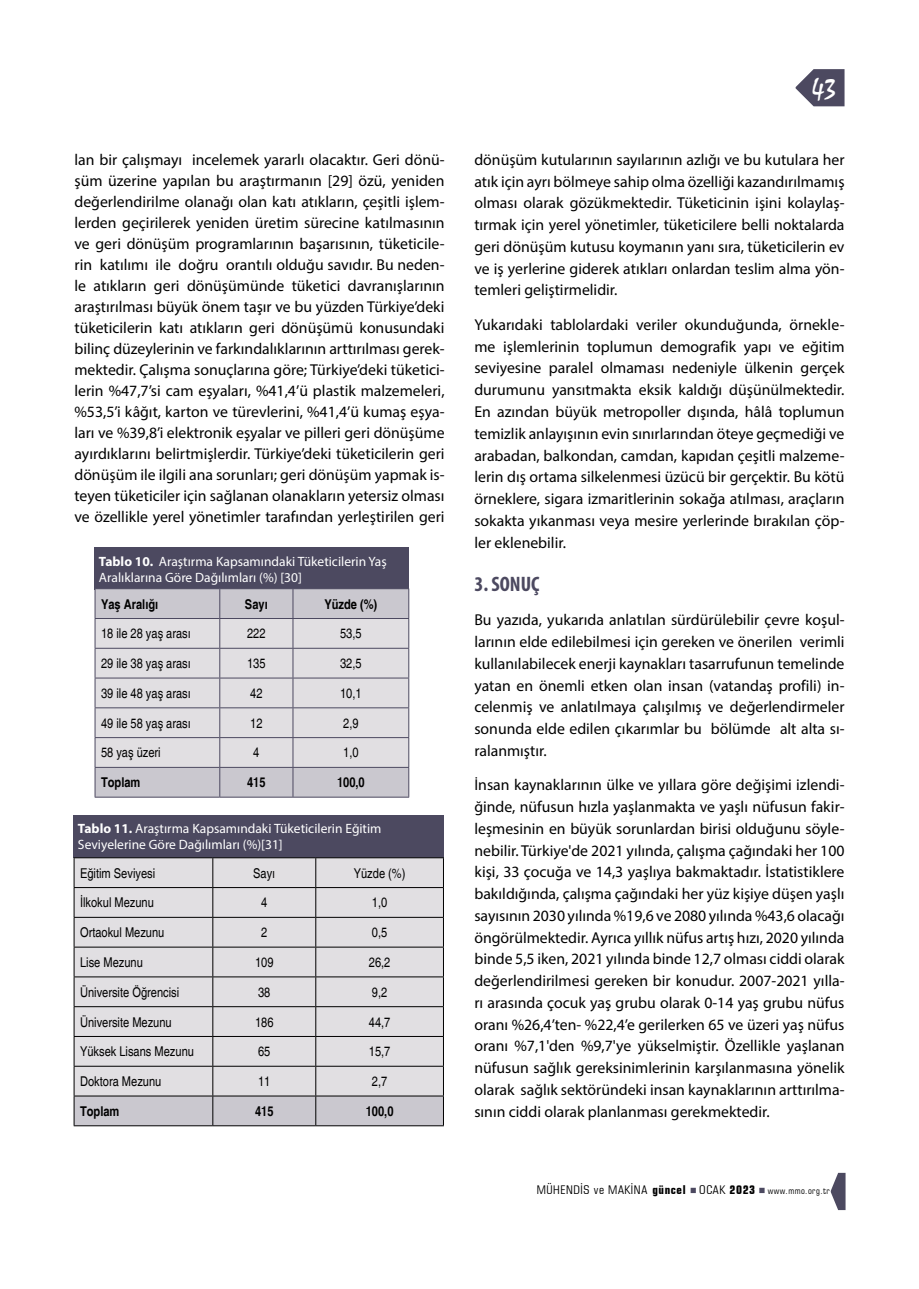
<style>
.page{position:relative;width:919px;height:1289px;background:#fff}
.page>*{position:absolute;margin:0;border:0;box-sizing:border-box;transform-origin:0 0}
.t1{font:27px "TR Mystical Plain";color:#fff}
.t2{font:700 condensed 21px "Myriad Pro";color:#4c4960}
.t3{font:15.75px/21.8px "Myriad Pro";color:#000;text-align:justify}
.t4{font:condensed 13.5px "Helvetica";color:#000}
.t5{font:13.5px/16.5px "Myriad Pro";color:#fff}
.t6{font:700 condensed 13.5px "Helvetica";color:#000}
.t7{font:condensed 12px "Square 721 BT";letter-spacing:.05em;color:#000}
.t8{font:condensed 9px "Square 721 BT";letter-spacing:.05em;color:#000}
.s1{font-weight:700}
</style>
<div class="page">
<svg style="left:795px;top:69px;width:49px;height:37px"></svg>
<svg style="left:830px;top:1172px;width:15px;height:37px"></svg>
<div style="left:95px;top:547px;width:314px;height:43px;background:#4c4960"></div>
<svg style="left:95px;top:589px;width:314px;height:207px;background:#d4d2d7"></svg>
<hr style="left:95px;top:796px;width:125px;height:1px;background:#4c4960">
<hr style="left:220px;top:796px;width:73px;height:1px;background:#4c4960">
<hr style="left:293px;top:796px;width:116px;height:1px;background:#4c4960">
<div style="left:74px;top:814px;width:370px;height:43px;background:#4c4960"></div>
<div style="left:75px;top:858px;width:368px;height:59px;background:#e1dfe2"></div>
<hr style="left:74px;top:857px;width:139px;height:1px;background:#000">
<svg style="left:74px;top:858px;width:1px;height:29px"></svg>
<hr style="left:213px;top:857px;width:103px;height:1px;background:#000">
<svg style="left:212px;top:858px;width:1px;height:29px"></svg>
<hr style="left:316px;top:857px;width:128px;height:1px;background:#000">
<svg style="left:315px;top:858px;width:1px;height:29px"></svg>
<svg style="left:443px;top:858px;width:1px;height:29px"></svg>
<hr style="left:74px;top:887px;width:139px;height:1px;background:#000">
<hr style="left:74px;top:887px;width:1px;height:30px;background:#000">
<hr style="left:213px;top:887px;width:103px;height:1px;background:#000">
<hr style="left:212px;top:887px;width:1px;height:30px;background:#000">
<hr style="left:316px;top:887px;width:128px;height:1px;background:#000">
<hr style="left:315px;top:887px;width:1px;height:30px;background:#000">
<hr style="left:443px;top:887px;width:1px;height:30px;background:#000">
<svg style="left:74px;top:917px;width:370px;height:208px;background:#d4d2d5"></svg>
<hr style="left:74px;top:1125px;width:139px;height:1px;background:#000">
<hr style="left:213px;top:1125px;width:103px;height:1px;background:#000">
<hr style="left:316px;top:1125px;width:128px;height:1px;background:#000">
<h1 class="t1" style="left:812px;top:73px;width:26px">43</h1>
<p class="t3" style="left:74px;top:149px;width:371px;line-height:21px">lan bir çalışmayı incelemek yararlı olacaktır. Geri dönü&shy;şüm üzerine yapılan bu araştırmanın [29] özü, yeniden değerlendirilme olanağı olan katı atıkların, çeşitli işlem&shy;lerden geçirilerek yeniden üretim sürecine katılmasının ve geri dönüşüm programlarının başarısının, tüketicile&shy;rin katılımı ile doğru orantılı olduğu savıdır. Bu neden&shy;le atıkların geri dönüşümünde tüketici davranışlarının araştırılması büyük önem taşır ve bu yüzden Türkiye’deki tüketicilerin katı atıkların geri dönüşümü konusundaki bilinç düzeylerinin ve farkındalıklarının arttırılması gerek&shy;mektedir. Çalışma sonuçlarına göre; Türkiye’deki tüketici&shy;lerin %47,7’si cam eşyaları, %41,4’ü plastik malzemeleri, %53,5’i kâğıt, karton ve türevlerini, %41,4’ü kumaş eşya&shy;ları ve %39,8’i elektronik eşyalar ve pilleri geri dönüşüme ayırdıklarını belirtmişlerdir. Türkiye’deki tüketicilerin geri dönüşüm ile ilgili ana sorunları; geri dönüşüm yapmak is&shy;teyen tüketiciler için sağlanan olanakların yetersiz olması ve özellikle yerel yönetimler tarafından yerleştirilen geri</p>
<p class="t3" style="left:474px;top:148px;width:371px">dönüşüm kutularının sayılarının azlığı ve bu kutulara her atık için ayrı bölmeye sahip olma özelliği kazandırılmamış olması olarak gözükmektedir. Tüketicinin işini kolaylaş&shy;tırmak için yerel yönetimler, tüketicilere belli noktalarda geri dönüşüm kutusu koymanın yanı sıra, tüketicilerin ev ve iş yerlerine giderek atıkları onlardan teslim alma yön&shy;temleri geliştirmelidir.</p>
<p class="t3" style="left:474px;top:313px;width:371px">Yukarıdaki tablolardaki veriler okunduğunda, örnekle&shy;me işlemlerinin toplumun demografik yapı ve eğitim seviyesine paralel olmaması nedeniyle ülkenin gerçek durumunu yansıtmakta eksik kaldığı düşünülmektedir.<br>En azından büyük metropoller dışında, hâlâ toplumun temizlik anlayışının evin sınırlarından öteye geçmediği ve arabadan, balkondan, camdan, kapıdan çeşitli malzeme&shy;lerin dış ortama silkelenmesi üzücü bir gerçektir. Bu kötü örneklere, sigara izmaritlerinin sokağa atılması, araçların sokakta yıkanması veya mesire yerlerinde bırakılan çöp&shy;ler eklenebilir.</p>
<h2 class="t2" style="left:474px;top:570px;width:67px">3. SONUÇ</h2>
<p class="t3" style="left:474px;top:609px;width:371px">Bu yazıda, yukarıda anlatılan sürdürülebilir çevre koşul&shy;larının elde edilebilmesi için gereken ve önerilen verimli kullanılabilecek enerji kaynakları tasarrufunun temelinde yatan en önemli etken olan insan (vatandaş profili) in&shy;celenmiş ve anlatılmaya çalışılmış ve değerlendirmeler sonunda elde edilen çıkarımlar bu bölümde alt alta sı&shy;ralanmıştır.</p>
<p class="t3" style="left:474px;top:774px;width:371px">İnsan kaynaklarının ülke ve yıllara göre değişimi izlendi&shy;ğinde, nüfusun hızla yaşlanmakta ve yaşlı nüfusun fakir&shy;leşmesinin en büyük sorunlardan birisi olduğunu söyle&shy;nebilir. Türkiye'de 2021 yılında, çalışma çağındaki her 100 kişi, 33 çocuğa ve 14,3 yaşlıya bakmaktadır. İstatistiklere bakıldığında, çalışma çağındaki her yüz kişiye düşen yaşlı sayısının 2030 yılında %19,6 ve 2080 yılında %43,6 olacağı öngörülmektedir. Ayrıca yıllık nüfus artış hızı, 2020 yılında binde 5,5 iken, 2021 yılında binde 12,7 olması ciddi olarak değerlendirilmesi gereken bir konudur. 2007-2021 yılla&shy;rı arasında çocuk yaş grubu olarak 0-14 yaş grubu nüfus oranı %26,4’ten- %22,4’e gerilerken 65 ve üzeri yaş nüfus oranı %7,1'den %9,7'ye yükselmiştir. Özellikle yaşlanan nüfusun sağlık gereksinimlerinin karşılanmasına yönelik olarak sağlık sektöründeki insan kaynaklarının arttırılma&shy;sının ciddi olarak planlanması gerekmektedir.</p>
<p class="t5" style="left:99px;top:552px;width:289px"><span class="s1">Tablo 10.</span> Araştırma Kapsamındaki Tüketicilerin Yaş<br>Aralıklarına Göre Dağılımları (%) [30]</p>
<p class="t6" style="left:101px;top:595px;width:59px">Yaş Aralığı</p>
<p class="t6" style="left:245px;top:595px;width:24px">Sayı</p>
<p class="t6" style="left:324px;top:595px;width:54px">Yüzde (%)</p>
<p class="t4" style="left:101px;top:625px;width:91px">18 ile 28 yaş arası</p>
<p class="t4" style="left:247px;top:625px;width:20px">222</p>
<p class="t4" style="left:340px;top:625px;width:23px">53,5</p>
<p class="t4" style="left:101px;top:655px;width:91px">29 ile 38 yaş arası</p>
<p class="t4" style="left:247px;top:655px;width:20px">135</p>
<p class="t4" style="left:340px;top:655px;width:23px">32,5</p>
<p class="t4" style="left:101px;top:685px;width:91px">39 ile 48 yaş arası</p>
<p class="t4" style="left:250px;top:685px;width:14px">42</p>
<p class="t4" style="left:340px;top:685px;width:23px">10,1</p>
<p class="t4" style="left:101px;top:715px;width:91px">49 ile 58 yaş arası</p>
<p class="t4" style="left:250px;top:715px;width:14px">12</p>
<p class="t4" style="left:343px;top:715px;width:17px">2,9</p>
<p class="t4" style="left:101px;top:744px;width:61px">58 yaş üzeri</p>
<p class="t4" style="left:253px;top:744px;width:8px">4</p>
<p class="t4" style="left:343px;top:744px;width:17px">1,0</p>
<p class="t6" style="left:101px;top:774px;width:41px">Toplam</p>
<p class="t6" style="left:247px;top:774px;width:20px">415</p>
<p class="t6" style="left:337px;top:774px;width:29px">100,0</p>
<p class="t5" style="left:78px;top:820px;width:305px"><span class="s1">Tablo 11.</span> Araştırma Kapsamındaki Tüketicilerin Eğitim<br>Seviyelerine Göre Dağılımları (%)[31]</p>
<p class="t4" style="left:80px;top:865px;width:77px">Eğitim Seviyesi</p>
<p class="t4" style="left:253px;top:865px;width:24px">Sayı</p>
<p class="t4" style="left:354px;top:865px;width:53px">Yüzde (%)</p>
<p class="t4" style="left:80px;top:894px;width:75px">İlkokul Mezunu</p>
<p class="t4" style="left:261px;top:894px;width:8px">4</p>
<p class="t4" style="left:372px;top:894px;width:17px">1,0</p>
<p class="t4" style="left:80px;top:924px;width:86px">Ortaokul Mezunu</p>
<p class="t4" style="left:261px;top:924px;width:8px">2</p>
<p class="t4" style="left:372px;top:924px;width:17px">0,5</p>
<p class="t4" style="left:80px;top:954px;width:64px">Lise Mezunu</p>
<p class="t4" style="left:255px;top:954px;width:20px">109</p>
<p class="t4" style="left:369px;top:954px;width:23px">26,2</p>
<p class="t4" style="left:80px;top:984px;width:101px">Üniversite Öğrencisi</p>
<p class="t4" style="left:258px;top:984px;width:14px">38</p>
<p class="t4" style="left:372px;top:984px;width:17px">9,2</p>
<p class="t4" style="left:80px;top:1013px;width:93px">Üniversite Mezunu</p>
<p class="t4" style="left:255px;top:1013px;width:20px">186</p>
<p class="t4" style="left:369px;top:1013px;width:23px">44,7</p>
<p class="t4" style="left:80px;top:1043px;width:115px">Yüksek Lisans Mezunu</p>
<p class="t4" style="left:258px;top:1043px;width:14px">65</p>
<p class="t4" style="left:369px;top:1043px;width:23px">15,7</p>
<p class="t4" style="left:80px;top:1073px;width:83px">Doktora Mezunu</p>
<p class="t4" style="left:258px;top:1073px;width:14px">11</p>
<p class="t4" style="left:372px;top:1073px;width:17px">2,7</p>
<p class="t6" style="left:80px;top:1102px;width:41px">Toplam</p>
<p class="t6" style="left:255px;top:1102px;width:20px">415</p>
<p class="t6" style="left:366px;top:1102px;width:29px">100,0</p>
<p class="t7" style="left:536px;top:1182px;width:220px">MÜHENDİS ve MAKİNA <span class="s1">güncel</span> OCAK <span class="s1">2023</span></p>
<p class="t8" style="left:767px;top:1185px;width:63px">www.mmo.org.tr</p>
</div>
